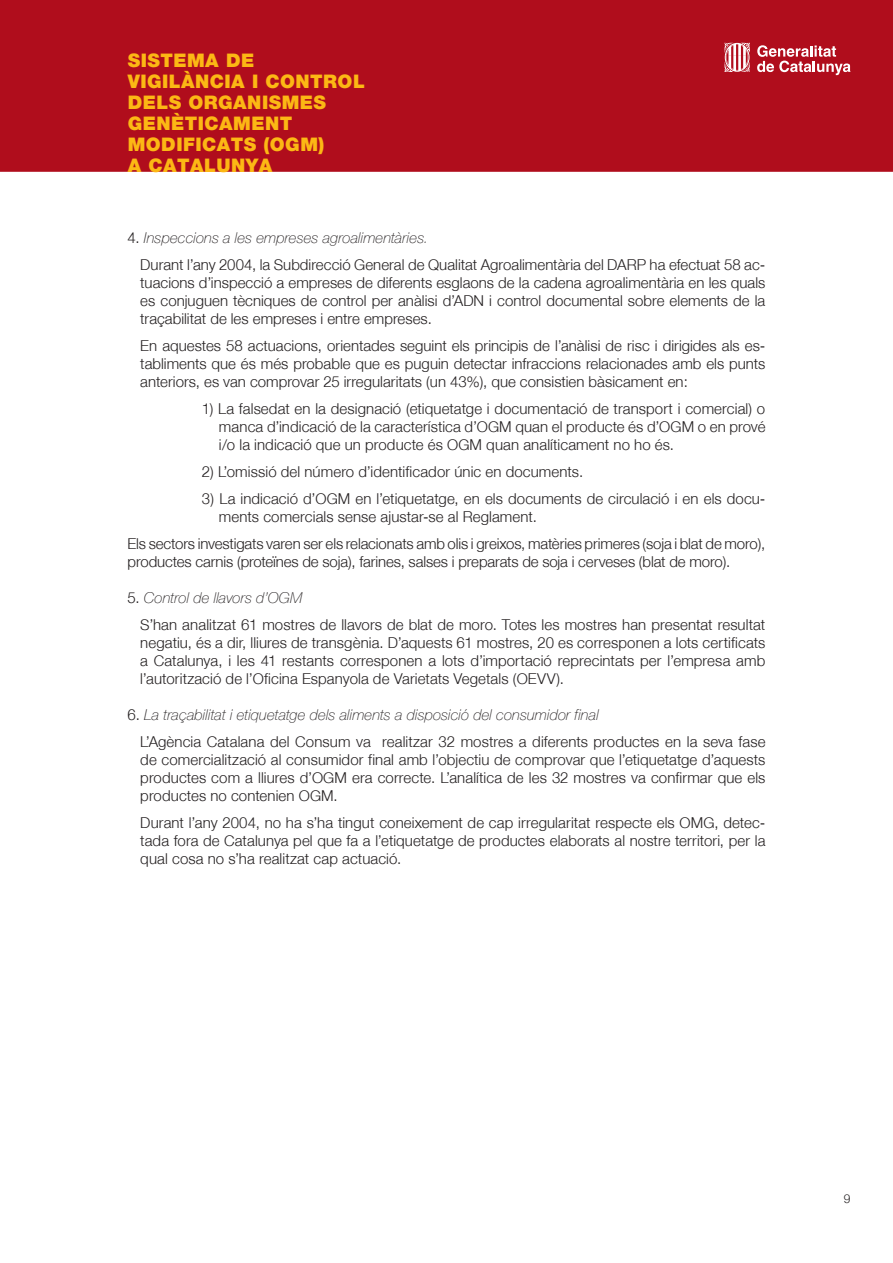
<style>
.page{position:relative;width:893px;height:1263px;background:#fff}
.page>*{position:absolute;margin:0;border:0;box-sizing:border-box;transform-origin:0 0}
.t1{font:900 18.75px/21px "Helvetica Neue";letter-spacing:.025em;color:#fcb814}
.t2{font:300 15px/18px "Helvetica Neue";letter-spacing:.005em;color:#231f20;text-align:justify}
.t3{font:300 12px "Helvetica Neue";color:#231f20}
.s1{font-weight:100;font-style:italic}
</style>
<div class="page">
<div style="left:1px;top:1px;width:891px;height:170px;background:#b00d1c"></div>
<div style="left:0;top:0;width:893px;height:172px;border:2px solid #b00d1c"></div>
<svg style="left:757px;top:45px;width:93px;height:30px"></svg>
<svg style="left:724px;top:43px;width:26px;height:29px"></svg>
<p class="t1" style="left:128px;top:50px;width:239px">SISTEMA DE<br>VIGILÀNCIA I CONTROL<br>DELS ORGANISMES<br>GENÈTICAMENT<br>MODIFICATS (OGM)<br>A CATALUNYA</p>
<p class="t2" style="left:140px;top:224px;width:627px;line-height:27px;text-indent:-13px">4. <span class="s1">Inspeccions a les empreses agroalimentàries.<br></span>Durant l’any 2004, la Subdirecció General de Qualitat Agroalimentària del DARP ha efectuat 58 ac-</p>
<p class="t2" style="left:140px;top:273px;width:627px">tuacions d’inspecció a empreses de diferents esglaons de la cadena agroalimentària en les quals es conjuguen tècniques de control per anàlisi d’ADN i control documental sobre elements de la traçabilitat de les empreses i entre empreses.</p>
<p class="t2" style="left:140px;top:336px;width:627px">En aquestes 58 actuacions, orientades seguint els principis de l’anàlisi de risc i dirigides als es&shy;tabliments que és més probable que es puguin detectar infraccions relacionades amb els punts anteriors, es van comprovar 25 irregularitats (un 43%), que consistien bàsicament en:</p>
<p class="t2" style="left:219px;top:399px;width:548px;text-indent:-17px">1) La falsedat en la designació (etiquetatge i documentació de transport i comercial) o manca d’indicació de la característica d’OGM quan el producte és d’OGM o en prové i/o la indicació que un producte és OGM quan analíticament no ho és.</p>
<p class="t2" style="left:202px;top:462px;width:383px">2) L’omissió del número d’identificador únic en documents.</p>
<p class="t2" style="left:219px;top:489px;width:548px;text-indent:-17px">3) La indicació d’OGM en l’etiquetatge, en els documents de circulació i en els docu&shy;ments comercials sense ajustar-se al Reglament.</p>
<p class="t2" style="left:128px;top:534px;width:639px">Els sectors investigats varen ser els relacionats amb olis i greixos, matèries primeres (soja i blat de moro), productes carnis (proteïnes de soja), farines, salses i preparats de soja i cerveses (blat de moro).</p>
<p class="t2" style="left:140px;top:584px;width:626px;line-height:27px;text-indent:-13px">5. <span class="s1">Control de llavors d’OGM<br></span>S’han analitzat 61 mostres de llavors de blat de moro. Totes les mostres han presentat resultat</p>
<p class="t2" style="left:140px;top:633px;width:627px">negatiu, és a dir, lliures de transgènia. D’aquests 61 mostres, 20 es corresponen a lots certificats a Catalunya, i les 41 restants corresponen a lots d’importació reprecintats per l’empresa amb l’autorització de l’Oficina Espanyola de Varietats Vegetals (OEVV).</p>
<p class="t2" style="left:140px;top:701px;width:627px;line-height:27px;text-indent:-13px">6. <span class="s1">La traçabilitat i etiquetatge dels aliments a disposició del consumidor final<br></span>L’Agència Catalana del Consum va realitzar 32 mostres a diferents productes en la seva fase</p>
<p class="t2" style="left:140px;top:750px;width:627px">de comercialització al consumidor final amb l’objectiu de comprovar que l’etiquetatge d’aquests productes com a lliures d’OGM era correcte. L’analítica de les 32 mostres va confirmar que els productes no contenien OGM.</p>
<p class="t2" style="left:140px;top:813px;width:627px">Durant l’any 2004, no ha s’ha tingut coneixement de cap irregularitat respecte els OMG, detec&shy;tada fora de Catalunya pel que fa a l’etiquetatge de productes elaborats al nostre territori, per la qual cosa no s’ha realitzat cap actuació.</p>
<p class="t3" style="left:844px;top:1192px;width:8px">9</p>
</div>
